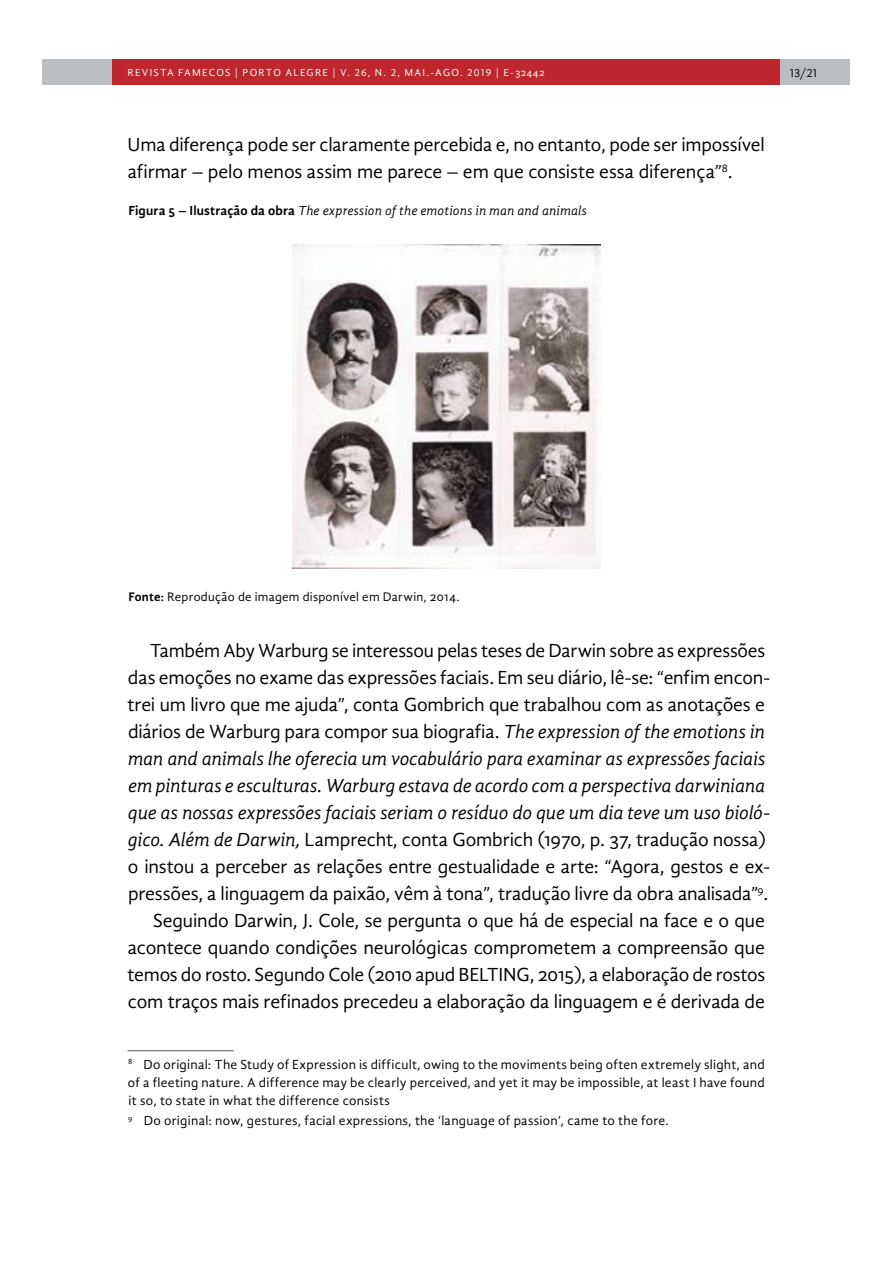
<style>
.page{position:relative;width:893px;height:1263px;background:#fff}
.page>*{position:absolute;margin:0;border:0;box-sizing:border-box;transform-origin:0 0}
.t1{font:19.5px/27px "Gandhi Sans";letter-spacing:-.01em;color:#000}
.t2{font:13.5px/18px "Gandhi Sans";letter-spacing:.02em;color:#000;text-align:justify}
.t3{font:italic 13.5px "Gandhi Sans";letter-spacing:.005em;color:#000}
.t4{font:12.75px "Gandhi Sans";letter-spacing:.02em;color:#000}
.t5{font:12px "Gandhi Sans";color:#000}
.t6{font:10.5px "Gandhi Sans";letter-spacing:.115em;color:#fff}
.s1{font-weight:700;font-style:normal}
.s2{font-weight:700}
.s3{font-style:italic}
</style>
<div class="page">
<div style="left:43px;top:60px;width:807px;height:25px;background:#babec1"></div>
<div style="left:113px;top:60px;width:667px;height:25px;background:#be272e"></div>
<hr style="left:128px;top:1050px;width:106px;height:1px;background:#575756">
<img style="left:293px;top:245px;width:307px;height:324px">
<p class="t6" style="left:128px;top:67px;width:419px">REVISTA FAMECOS | PORTO ALEGRE | V. 26, N. 2, MAI.-AGO. 2019 | E-32442</p>
<p class="t5" style="left:790px;top:66px;width:29px">13/21</p>
<p class="t1" style="left:128px;top:131px;width:639px">Uma diferença pode ser claramente percebida e, no entanto, pode ser impossível afirmar – pelo menos assim me parece – em que consiste essa diferença”<sup>8</sup>.</p>
<p class="t3" style="left:128px;top:203px;width:460px"><span class="s1">Figura 5 – Ilustração da obra</span> The expression of the emotions in man and animals</p>
<p class="t4" style="left:128px;top:589px;width:333px"><span class="s2">Fonte:</span> Reprodução de imagem disponível em Darwin, 2014.</p>
<p class="t1" style="left:128px;top:637px;width:644px;text-align:right">Também Aby Warburg se interessou pelas teses de Darwin sobre as expressões das emoções no exame das expressões faciais. Em seu diário, lê-se: “enfim encon&shy;trei um livro que me ajuda”, conta Gombrich que trabalhou com as anotações e diários de Warburg para compor sua biografia. <span class="s3">The expression of the emotions in man and animals lhe oferecia um vocabulário para examinar as expressões faciais em pinturas e esculturas. Warburg estava de acordo com a perspectiva darwiniana que as nossas expressões faciais seriam o resíduo do que um dia teve um uso bioló&shy;gico. Além de Darwin,</span> Lamprecht, conta Gombrich (1970, p. 37, tradução nossa) o instou a perceber as relações entre gestualidade e arte: “Agora, gestos e ex&shy;pressões, a linguagem da paixão, vêm à tona”, tradução livre da obra analisada”<sup>9</sup>.<br>Seguindo Darwin, J. Cole, se pergunta o que há de especial na face e o que acontece quando condições neurológicas comprometem a compreensão que temos do rosto. Segundo Cole (2010 apud BELTING, 2015), a elaboração de rostos com traços mais refinados precedeu a elaboração da linguagem e é derivada de</p>
<p class="t2" style="left:128px;top:1055px;width:638px"><sup>8</sup> Do original: The Study of Expression is difficult, owing to the moviments being often extremely slight, and of a fleeting nature. A difference may be clearly perceived, and yet it may be impossible, at least I have found it so, to state in what the difference consists</p>
<p class="t2" style="left:128px;top:1112px;width:542px"><sup>9</sup> Do original: now, gestures, facial expressions, the ‘language of passion’, came to the fore.</p>
</div>
